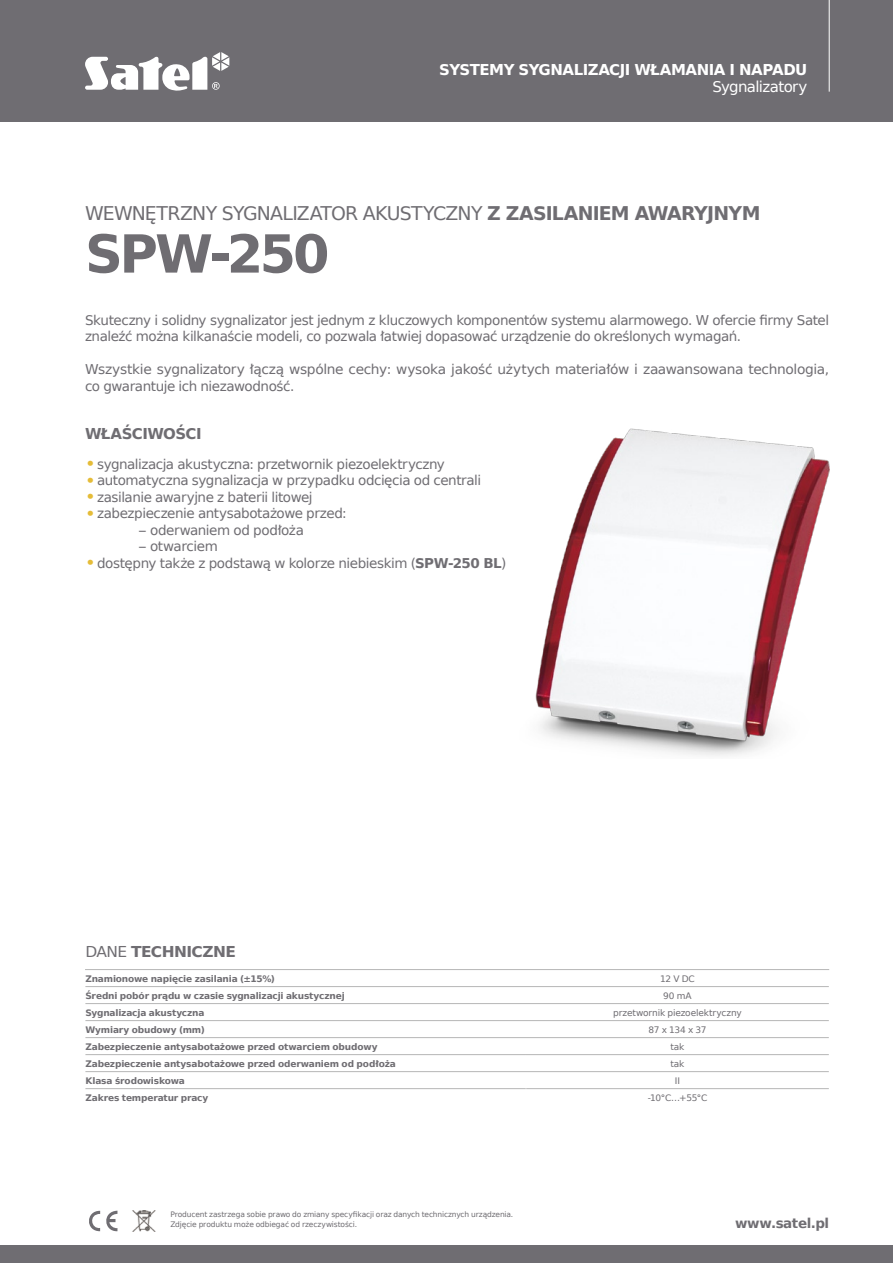
<style>
.page{position:relative;width:893px;height:1263px;background:#fff}
.page>*{position:absolute;margin:0;border:0;box-sizing:border-box;transform-origin:0 0}
.t1{font:700 52.5px "Prima Sans EU";letter-spacing:-.06em;color:#6f6d72}
.t2{font:18.9px "Prima Sans EU";letter-spacing:-.035em;color:#6f6d72}
.t3{font:700 15px "Prima Sans EU";letter-spacing:-.035em;color:#fff}
.t4{font:700 15px "Prima Sans EU";letter-spacing:-.04em;color:#6f6d72}
.t5{font:15px "Prima Sans EU";letter-spacing:-.045em;color:#fff}
.t6{font:13.5px/16.5px "Prima Sans EU";letter-spacing:-.03em;color:#6f6d72}
.t7{font:700 13.5px "Prima Sans EU";letter-spacing:-.03em;color:#6f6d72}
.t8{font:700 9px "Prima Sans EU";letter-spacing:-.02em;color:#6f6d72}
.t9{font:9px "Prima Sans EU";letter-spacing:-.015em;color:#6f6d72}
.t10{font:7.5px/10.5px "Prima Sans EU";letter-spacing:-.015em;color:#6f6d72}
.s1{font-weight:700}
.s2{font-size:18px;color:#e5bc38}
.s3{font-weight:400}
</style>
<div class="page">
<div style="left:0;top:0;width:893px;height:121px;background:#6f6d72"></div>
<svg style="left:85px;top:52px;width:144px;height:39px"></svg>
<hr style="left:829px;top:0;width:1px;height:92px;background:#fff">
<img style="left:132px;top:1210px;width:24px;height:22px">
<svg style="left:89px;top:1210px;width:28px;height:22px"></svg>
<div style="left:0;top:1245px;width:893px;height:18px;background:#6f6d72"></div>
<hr style="left:526px;top:1088px;width:303px;height:1px;background:#b6b6b6">
<hr style="left:85px;top:986px;width:441px;height:1px;background:#b6b6b6">
<hr style="left:85px;top:1003px;width:441px;height:1px;background:#b6b6b6">
<hr style="left:85px;top:1020px;width:441px;height:1px;background:#b6b6b6">
<hr style="left:85px;top:1037px;width:441px;height:1px;background:#b6b6b6">
<hr style="left:85px;top:1054px;width:441px;height:1px;background:#b6b6b6">
<hr style="left:85px;top:1071px;width:441px;height:1px;background:#b6b6b6">
<hr style="left:85px;top:1088px;width:441px;height:1px;background:#b6b6b6">
<hr style="left:85px;top:969px;width:441px;height:1px;background:#b6b6b6">
<hr style="left:526px;top:1071px;width:303px;height:1px;background:#b6b6b6">
<hr style="left:526px;top:986px;width:303px;height:1px;background:#b6b6b6">
<hr style="left:526px;top:1003px;width:303px;height:1px;background:#b6b6b6">
<hr style="left:526px;top:1020px;width:303px;height:1px;background:#b6b6b6">
<hr style="left:526px;top:1037px;width:303px;height:1px;background:#b6b6b6">
<hr style="left:526px;top:1054px;width:303px;height:1px;background:#b6b6b6">
<hr style="left:526px;top:969px;width:303px;height:1px;background:#b6b6b6">
<img style="left:535px;top:428px;width:294px;height:328px">
<p class="t3" style="left:439px;top:59px;width:370px">SYSTEMY SYGNALIZACJI WŁAMANIA I NAPADU</p>
<p class="t5" style="left:713px;top:76px;width:96px">Sygnalizatory</p>
<h2 class="t2" style="left:85px;top:200px;width:677px">WEWNĘTRZNY SYGNALIZATOR AKUSTYCZNY <span class="s1">Z ZASILANIEM AWARYJNYM</span></h2>
<h1 class="t1" style="left:85px;top:217px;width:246px">SPW-250</h1>
<p class="t6" style="left:85px;top:311px;width:746px">Skuteczny i solidny sygnalizator jest jednym z kluczowych komponentów systemu alarmowego. W ofercie firmy Satel znaleźć można kilkanaście modeli, co pozwala łatwiej dopasować urządzenie do określonych wymagań.</p>
<p class="t6" style="left:85px;top:361px;width:746px">Wszystkie sygnalizatory łączą wspólne cechy: wysoka jakość użytych materiałów i zaawansowana technologia, co gwarantuje ich niezawodność.</p>
<p class="t4" style="left:85px;top:424px;width:118px">WŁAŚCIWOŚCI</p>
<p class="t6" style="left:85px;top:455px;width:361px"><span class="s2">•</span>sygnalizacja akustyczna: przetwornik piezoelektryczny</p>
<p class="t6" style="left:85px;top:472px;width:398px"><span class="s2">•</span>automatyczna sygnalizacja w przypadku odcięcia od centrali</p>
<p class="t6" style="left:85px;top:488px;width:229px"><span class="s2">•</span>zasilanie awaryjne z baterii litowej</p>
<p class="t6" style="left:85px;top:505px;width:263px"><span class="s2">•</span>zabezpieczenie antysabotażowe przed:</p>
<p class="t6" style="left:139px;top:521px;width:166px">– oderwaniem od podłoża</p>
<p class="t6" style="left:139px;top:538px;width:80px">– otwarciem</p>
<p class="t6" style="left:85px;top:554px;width:423px"><span class="s2">•</span>dostępny także z podstawą w kolorze niebieskim (<span class="s1">SPW-250 BL</span>)</p>
<p class="t4" style="left:85px;top:941px;width:152px"><span class="s3">DANE</span> TECHNICZNE</p>
<p class="t8" style="left:85px;top:972px;width:191px">Znamionowe napięcie zasilania (±15%)</p>
<p class="t9" style="left:660px;top:972px;width:36px">12 V DC</p>
<p class="t8" style="left:85px;top:989px;width:261px">Średni pobór prądu w czasie sygnalizacji akustycznej</p>
<p class="t9" style="left:663px;top:989px;width:30px">90 mA</p>
<p class="t8" style="left:85px;top:1006px;width:121px">Sygnalizacja akustyczna</p>
<p class="t9" style="left:613px;top:1006px;width:130px">przetwornik piezoelektryczny</p>
<p class="t8" style="left:85px;top:1023px;width:121px">Wymiary obudowy (mm)</p>
<p class="t9" style="left:648px;top:1023px;width:60px">87 x 134 x 37</p>
<p class="t8" style="left:85px;top:1040px;width:294px">Zabezpieczenie antysabotażowe przed otwarciem obudowy</p>
<p class="t9" style="left:670px;top:1040px;width:16px">tak</p>
<p class="t8" style="left:85px;top:1057px;width:312px">Zabezpieczenie antysabotażowe przed oderwaniem od podłoża</p>
<p class="t9" style="left:670px;top:1057px;width:16px">tak</p>
<p class="t8" style="left:85px;top:1074px;width:101px">Klasa środowiskowa</p>
<p class="t9" style="left:675px;top:1074px;width:7px">II</p>
<p class="t8" style="left:85px;top:1091px;width:124px">Zakres temperatur pracy</p>
<p class="t9" style="left:648px;top:1091px;width:61px">-10°C…+55°C</p>
<p class="t10" style="left:170px;top:1209px;width:344px">Producent zastrzega sobie prawo do zmiany specyfikacji oraz danych technicznych urządzenia.<br>Zdjęcie produktu może odbiegać od rzeczywistości.</p>
<p class="t7" style="left:735px;top:1213px;width:96px">www.satel.pl</p>
</div>
